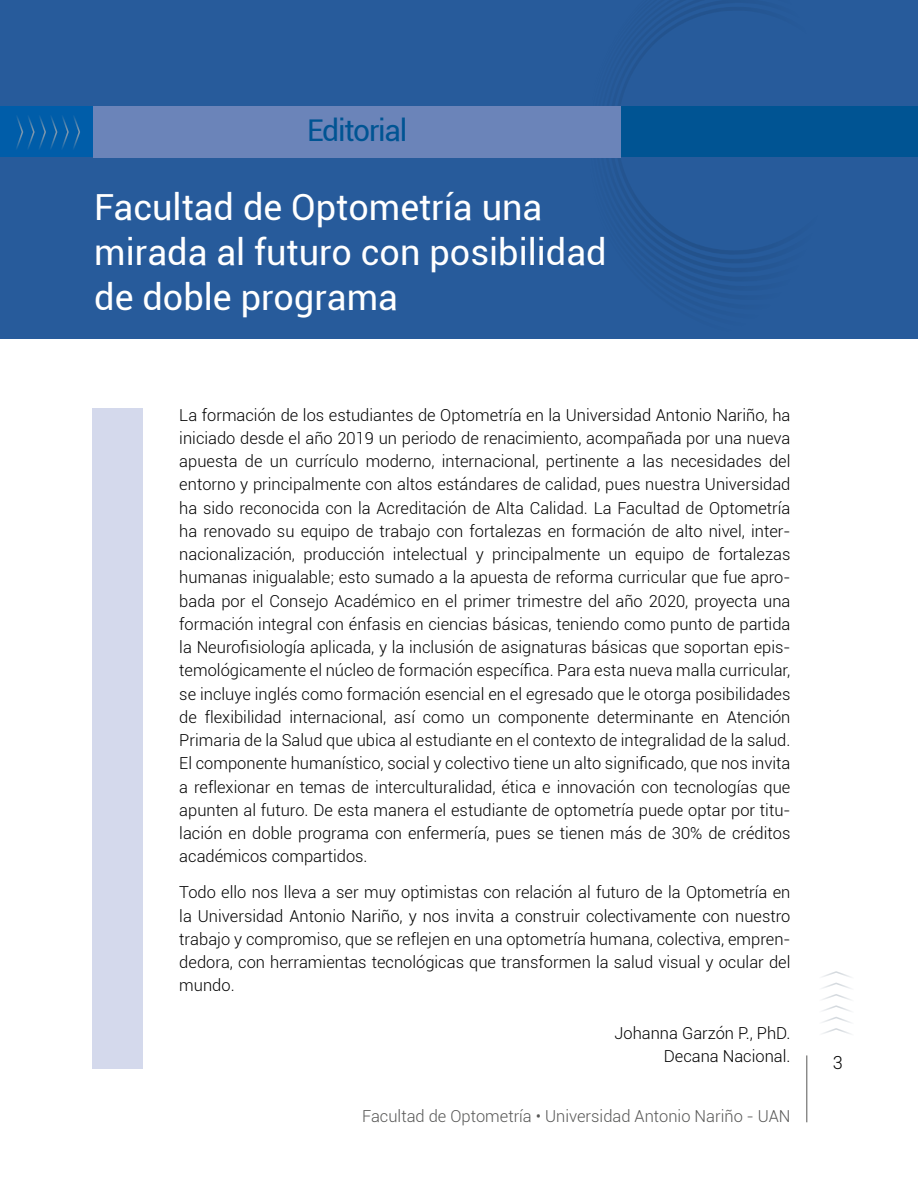
<style>
.page{position:relative;width:918px;height:1188px;background:#fff}
.page>*{position:absolute;margin:0;border:0;box-sizing:border-box;transform-origin:0 0}
.t1{font:36px/45px "Roboto";color:#fff}
.t2{font:30px "Roboto";letter-spacing:-.04em;color:#005493}
.t3{font:300 18px "Roboto";color:#000}
.t4{font:300 16.5px/23.2px "Roboto";color:#000;text-align:justify}
.t5{font:300 16.5px "Roboto";color:#575756}
</style>
<div class="page">
<svg style="left:822px;top:971px;width:29px;height:63px"></svg>
<hr style="left:806px;top:1055px;width:1px;height:67px;background:#575756">
<div style="left:0;top:0;width:918px;height:339px;background:#275b9b"></div>
<div style="left:621px;top:107px;width:297px;height:50px;background:#005493"></div>
<div style="left:94px;top:106px;width:527px;height:52px;background:#6b84b9"></div>
<div style="left:1px;top:107px;width:92px;height:50px;background:#005da9"></div>
<svg style="left:16px;top:116px;width:64px;height:33px"></svg>
<div style="left:93px;top:408px;width:50px;height:661px;background:#d4d9ec"></div>
<h2 class="t2" style="left:307px;top:110px;width:102px">Editorial</h2>
<h1 class="t1" style="left:94px;top:184px;width:514px">Facultad de Optometría una mirada al futuro con posibilidad de doble programa</h1>
<p class="t4" style="left:179px;top:403px;width:613px">La formación de los estudiantes de Optometría en la Universidad Antonio Nariño, ha iniciado desde el año 2019 un periodo de renacimiento, acompañada por una nueva apuesta de un currículo moderno, internacional, pertinente a las necesidades del entorno y principalmente con altos estándares de calidad, pues nuestra Universidad ha sido reconocida con la Acreditación de Alta Calidad. La Facultad de Optometría ha renovado su equipo de trabajo con fortalezas en formación de alto nivel, inter&shy;nacionalización, producción intelectual y principalmente un equipo de fortalezas humanas inigualable; esto sumado a la apuesta de reforma curricular que fue apro&shy;bada por el Consejo Académico en el primer trimestre del año 2020, proyecta una formación integral con énfasis en ciencias básicas, teniendo como punto de partida la Neurofisiología aplicada, y la inclusión de asignaturas básicas que soportan epis&shy;temológicamente el núcleo de formación específica. Para esta nueva malla curricular, se incluye inglés como formación esencial en el egresado que le otorga posibilidades de flexibilidad internacional, así como un componente determinante en Atención Primaria de la Salud que ubica al estudiante en el contexto de integralidad de la salud.<br>El componente humanístico, social y colectivo tiene un alto significado, que nos invita a reflexionar en temas de interculturalidad, ética e innovación con tecnologías que apunten al futuro. De esta manera el estudiante de optometría puede optar por titu&shy;lación en doble programa con enfermería, pues se tienen más de 30% de créditos académicos compartidos.</p>
<p class="t4" style="left:179px;top:880px;width:613px">Todo ello nos lleva a ser muy optimistas con relación al futuro de la Optometría en la Universidad Antonio Nariño, y nos invita a construir colectivamente con nuestro trabajo y compromiso, que se reflejen en una optometría humana, colectiva, empren&shy;dedora, con herramientas tecnológicas que transformen la salud visual y ocular del mundo.</p>
<p class="t4" style="left:614px;top:1022px;width:178px;line-height:22.5px;text-align:right">Johanna Garzón P., PhD.<br>Decana Nacional.</p>
<p class="t5" style="left:362px;top:1105px;width:430px">Facultad de Optometría • Universidad Antonio Nariño - UAN</p>
<p class="t3" style="left:833px;top:1050px;width:11px">3</p>
</div>
